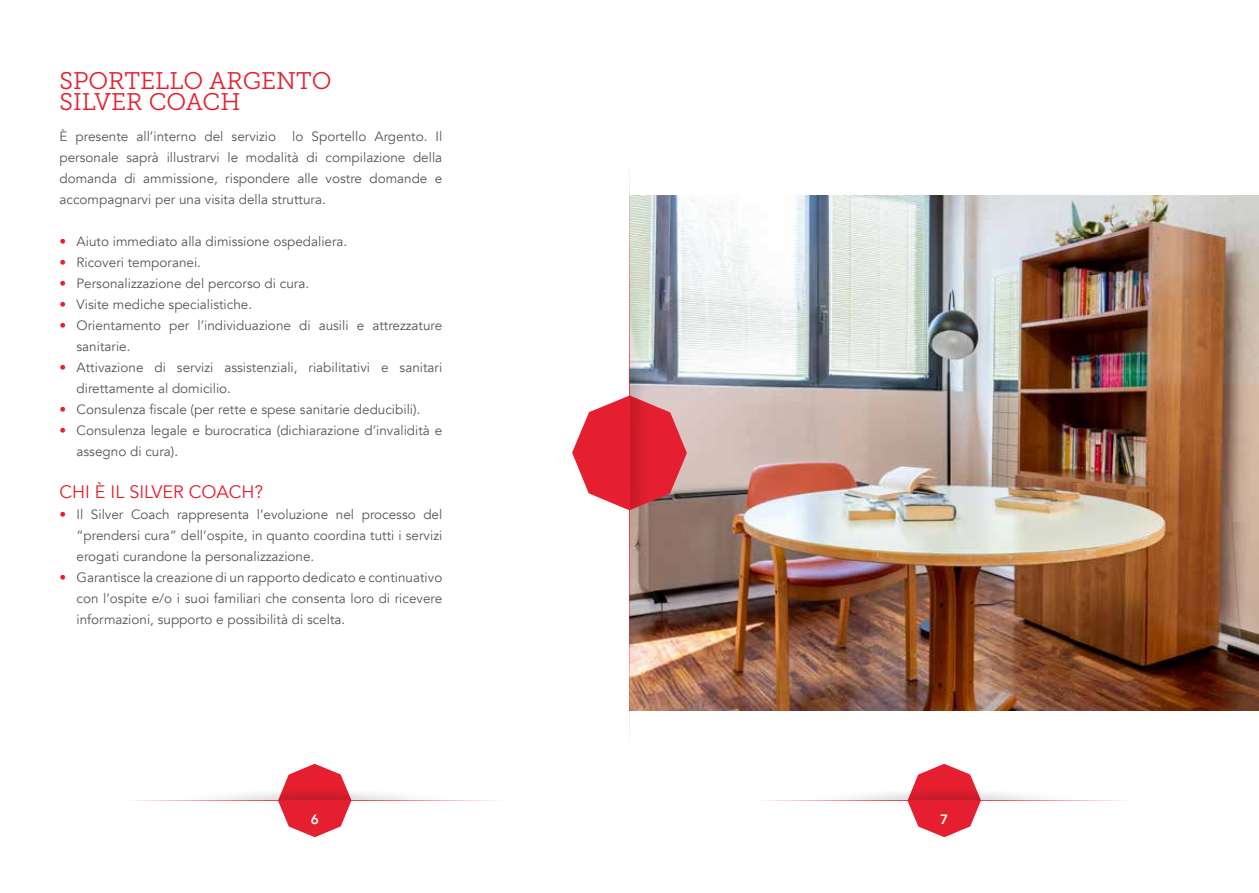
<style>
.page{position:relative;width:1259px;height:893px;background:#fff}
.page>*{position:absolute;margin:0;border:0;box-sizing:border-box;transform-origin:0 0}
.t1{font:24px/21px "Museo Slab 300";color:#e51f2f}
.t2{font:18px "Avenir";color:#e51f2f}
.t3{font:13.5px/21px "Avenir";color:#575756;text-align:justify}
.t4{font:800 13.5px "Avenir";color:#fff}
.s1{color:#e51f2f}
</style>
<div class="page">
<svg style="left:278px;top:764px;width:73px;height:73px"></svg>
<img style="left:219px;top:785px;width:191px;height:15px">
<hr style="left:125px;top:800px;width:379px;height:1px;background:#e51f2f">
<svg style="left:907px;top:764px;width:74px;height:73px"></svg>
<img style="left:849px;top:785px;width:191px;height:15px">
<hr style="left:754px;top:800px;width:380px;height:1px;background:#e51f2f">
<img style="left:654px;top:196px;width:605px;height:514px">
<svg style="left:572px;top:395px;width:115px;height:115px"></svg>
<img style="left:630px;top:195px;width:24px;height:516px">
<hr style="left:629px;top:156px;width:1px;height:593px;background:#e51f2f">
<h1 class="t1" style="left:60px;top:70px;width:274px">SPORTELLO ARGENTO<br>SILVER COACH</h1>
<p class="t3" style="left:60px;top:126px;width:384px">È presente all’interno del servizio lo Sportello Argento. Il personale saprà illustrarvi le modalità di compilazione della domanda di ammissione, rispondere alle vostre domande e accompagnarvi per una visita della struttura.</p>
<p class="t3" style="left:60px;top:231px;width:289px"><span class="s1">•</span> Aiuto immediato alla dimissione ospedaliera.</p>
<p class="t3" style="left:60px;top:252px;width:143px"><span class="s1">•</span> Ricoveri temporanei.</p>
<p class="t3" style="left:60px;top:273px;width:251px"><span class="s1">•</span> Personalizzazione del percorso di cura.</p>
<p class="t3" style="left:60px;top:294px;width:194px"><span class="s1">•</span> Visite mediche specialistiche.</p>
<p class="t3" style="left:77px;top:315px;width:367px;text-indent:-17px"><span class="s1">•</span> Orientamento per l’individuazione di ausili e attrezzature sanitarie.</p>
<p class="t3" style="left:77px;top:357px;width:367px;text-indent:-17px"><span class="s1">•</span> Attivazione di servizi assistenziali, riabilitativi e sanitari direttamente al domicilio.</p>
<p class="t3" style="left:60px;top:399px;width:362px"><span class="s1">•</span> Consulenza fiscale (per rette e spese sanitarie deducibili).</p>
<p class="t3" style="left:77px;top:420px;width:367px;text-indent:-17px"><span class="s1">•</span> Consulenza legale e burocratica (dichiarazione d’invalidità e assegno di cura).</p>
<h2 class="t2" style="left:60px;top:481px;width:205px">CHI È IL SILVER COACH?</h2>
<p class="t3" style="left:77px;top:504px;width:367px;text-indent:-17px"><span class="s1">•</span> Il Silver Coach rappresenta l’evoluzione nel processo del “prendersi cura” dell’ospite, in quanto coordina tutti i servizi erogati curandone la personalizzazione.</p>
<p class="t3" style="left:77px;top:567px;width:367px;text-indent:-17px"><span class="s1">•</span> Garantisce la creazione di un rapporto dedicato e continuativo con l’ospite e/o i suoi familiari che consenta loro di ricevere informazioni, supporto e possibilità di scelta.</p>
<p class="t4" style="left:311px;top:809px;width:9px">6</p>
<p class="t4" style="left:940px;top:809px;width:9px">7</p>
</div>
